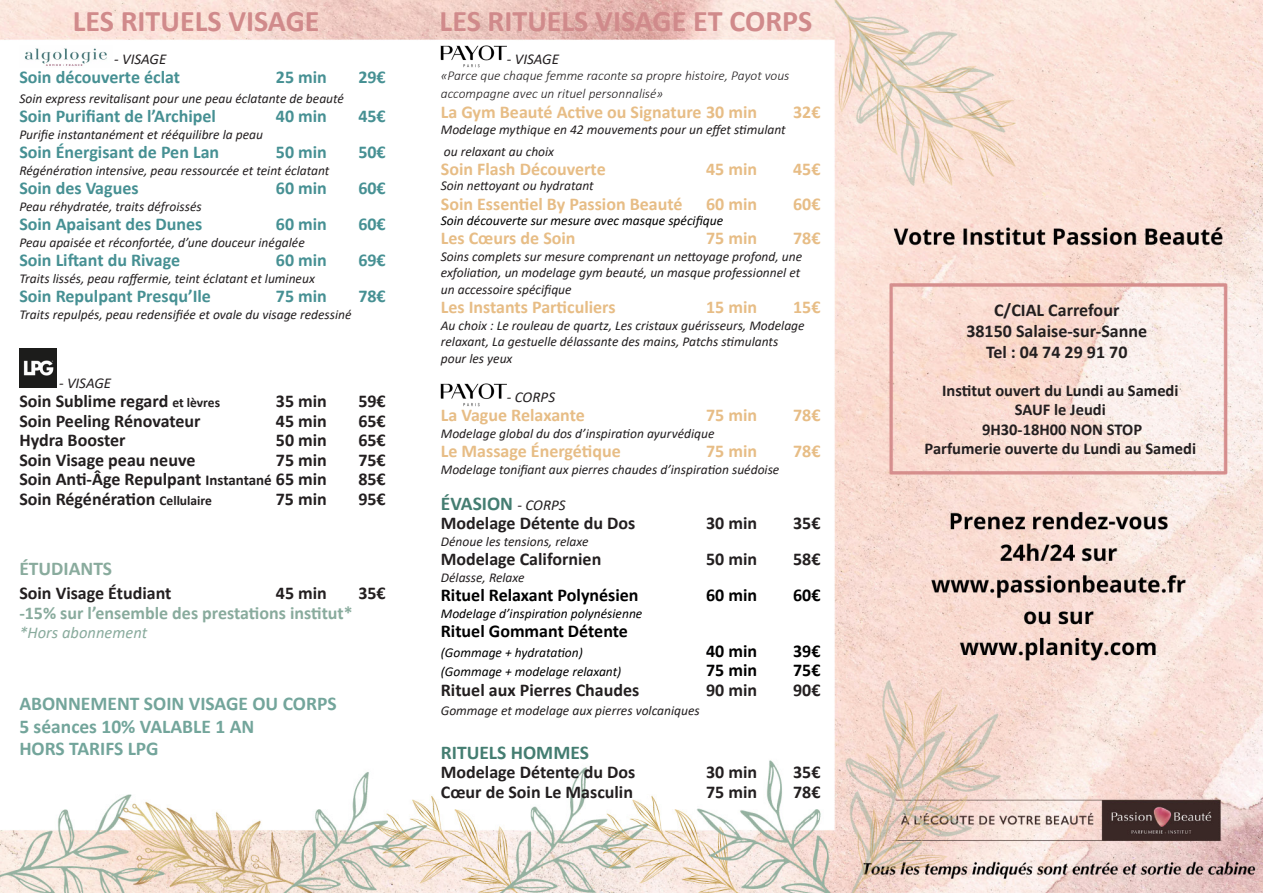
<style>
.page{position:relative;width:1263px;height:893px;background:#fff}
.page>*{position:absolute;margin:0;border:0;box-sizing:border-box;transform-origin:0 0}
.t1{font:700 30px "Calibri";color:#d08a8b}
.t2{font:700 19.5px "Calibri";color:#73a59b}
.t3{font:700 19.5px "Calibri";color:#447d71}
.t4{font:700 19.5px "Calibri";color:#89ab9d}
.t5{font:700 18px "Calibri";color:#231f20}
.t6{font:700 18px "Calibri";color:#e7bd86}
.t7{font:700 18px "Calibri";color:#469093}
.t8{font:700 18px "Calibri";color:#000001}
.t9{font:700 18px "Calibri";color:#89ab9d}
.t10{font:700 16.5px "Calibri";color:#231f20}
.t11{font:italic 16.5px "Calibri";color:#89ab9d}
.t12{font:italic 15px "Calibri";color:#231f20}
.t13{font:italic 13.5px "Calibri";color:#231f20}
.t14{font:italic 13.5px "Calibri";color:#000001}
.t15{font:italic 300 13.5px "Calibri";color:#231f20}
.s1{font-size:13.5px}
.s2{font-size:15px}
.s3{font-weight:400;font-style:italic;font-size:15px;color:#231f20}
</style>
<div class="page">
<img style="left:0;top:0;width:1263px;height:893px">
<img style="left:19px;top:45px;width:94px;height:23px">
<img style="left:441px;top:45px;width:66px;height:23px">
<img style="left:441px;top:383px;width:66px;height:23px">
<img style="left:19px;top:349px;width:37px;height:39px">
<p class="t1" style="left:73px;top:0;width:248px">LES RITUELS VISAGE</p>
<p class="t12" style="left:114px;top:48px;width:54px">- VISAGE</p>
<p class="t7" style="left:19px;top:64px;width:162px">Soin découverte éclat</p>
<p class="t7" style="left:276px;top:64px;width:53px">25 min</p>
<p class="t7" style="left:358px;top:64px;width:29px">29€</p>
<p class="t13" style="left:19px;top:89px;width:326px">Soin express revitalisant pour une peau éclatante de beauté</p>
<p class="t7" style="left:19px;top:103px;width:198px">Soin Purifiant de l’Archipel</p>
<p class="t7" style="left:276px;top:103px;width:53px">40 min</p>
<p class="t7" style="left:358px;top:103px;width:29px">45€</p>
<p class="t13" style="left:19px;top:125px;width:245px">Purifie instantanément et rééquilibre la peau</p>
<p class="t7" style="left:19px;top:139px;width:201px">Soin Énergisant de Pen Lan</p>
<p class="t7" style="left:276px;top:139px;width:53px">50 min</p>
<p class="t7" style="left:358px;top:139px;width:29px">50€</p>
<p class="t13" style="left:19px;top:161px;width:312px">Régénération intensive, peau ressourcée et teint éclatant</p>
<p class="t7" style="left:19px;top:175px;width:121px">Soin des Vagues</p>
<p class="t7" style="left:276px;top:175px;width:53px">60 min</p>
<p class="t7" style="left:358px;top:175px;width:29px">60€</p>
<p class="t13" style="left:19px;top:197px;width:184px">Peau réhydratée, traits défroissés</p>
<p class="t7" style="left:19px;top:211px;width:184px">Soin Apaisant des Dunes</p>
<p class="t7" style="left:276px;top:211px;width:53px">60 min</p>
<p class="t7" style="left:358px;top:211px;width:29px">60€</p>
<p class="t13" style="left:19px;top:233px;width:287px">Peau apaisée et réconfortée, d’une douceur inégalée</p>
<p class="t7" style="left:19px;top:247px;width:162px">Soin Liftant du Rivage</p>
<p class="t7" style="left:276px;top:247px;width:53px">60 min</p>
<p class="t7" style="left:358px;top:247px;width:29px">69€</p>
<p class="t13" style="left:19px;top:269px;width:297px">Traits lissés, peau raffermie, teint éclatant et lumineux</p>
<p class="t7" style="left:19px;top:283px;width:193px">Soin Repulpant Presqu’Ile</p>
<p class="t7" style="left:276px;top:283px;width:53px">75 min</p>
<p class="t7" style="left:358px;top:283px;width:29px">78€</p>
<p class="t13" style="left:19px;top:305px;width:334px">Traits repulpés, peau redensifiée et ovale du visage redessiné</p>
<p class="t12" style="left:59px;top:372px;width:54px">- VISAGE</p>
<p class="t5" style="left:19px;top:388px;width:202px">Soin Sublime regard <span class="s1">et lèvres</span></p>
<p class="t5" style="left:276px;top:388px;width:53px">35 min</p>
<p class="t5" style="left:358px;top:388px;width:29px">59€</p>
<p class="t5" style="left:19px;top:408px;width:183px">Soin Peeling Rénovateur</p>
<p class="t5" style="left:276px;top:408px;width:53px">45 min</p>
<p class="t5" style="left:358px;top:408px;width:29px">65€</p>
<p class="t5" style="left:19px;top:427px;width:108px">Hydra Booster</p>
<p class="t5" style="left:276px;top:427px;width:53px">50 min</p>
<p class="t5" style="left:358px;top:427px;width:29px">65€</p>
<p class="t5" style="left:19px;top:447px;width:178px">Soin Visage peau neuve</p>
<p class="t5" style="left:276px;top:447px;width:53px">75 min</p>
<p class="t5" style="left:358px;top:447px;width:29px">75€</p>
<p class="t5" style="left:19px;top:466px;width:309px">Soin Anti-Âge Repulpant <span class="s2">Instantané</span> 65 min</p>
<p class="t5" style="left:358px;top:466px;width:29px">85€</p>
<p class="t5" style="left:19px;top:486px;width:194px">Soin Régénération <span class="s1">Cellulaire</span></p>
<p class="t5" style="left:276px;top:486px;width:53px">75 min</p>
<p class="t5" style="left:358px;top:486px;width:29px">95€</p>
<p class="t4" style="left:19px;top:555px;width:94px">ÉTUDIANTS</p>
<p class="t5" style="left:19px;top:580px;width:154px">Soin Visage Étudiant</p>
<p class="t5" style="left:276px;top:580px;width:53px">45 min</p>
<p class="t5" style="left:358px;top:580px;width:29px">35€</p>
<p class="t9" style="left:19px;top:600px;width:335px">-15% sur l’ensemble des prestations institut*</p>
<p class="t11" style="left:19px;top:621px;width:129px">*Hors abonnement</p>
<p class="t2" style="left:19px;top:690px;width:319px">ABONNEMENT SOIN VISAGE OU CORPS</p>
<p class="t2" style="left:19px;top:712px;width:236px">5 séances 10% VALABLE 1 AN</p>
<p class="t2" style="left:19px;top:735px;width:141px">HORS TARIFS LPG</p>
<p class="t1" style="left:440px;top:0;width:374px">LES RITUELS VISAGE ET CORPS</p>
<p class="t12" style="left:507px;top:48px;width:54px">- VISAGE</p>
<p class="t15" style="left:441px;top:67px;width:350px">«Parce que chaque femme raconte sa propre histoire, Payot vous</p>
<p class="t15" style="left:441px;top:85px;width:224px">accompagne avec un rituel personnalisé»</p>
<p class="t6" style="left:441px;top:99px;width:318px">La Gym Beauté Active ou Signature 30 min</p>
<p class="t6" style="left:793px;top:99px;width:29px">32€</p>
<p class="t13" style="left:441px;top:120px;width:346px">Modelage mythique en 42 mouvements pour un effet stimulant</p>
<p class="t13" style="left:444px;top:142px;width:112px">ou relaxant au choix</p>
<p class="t6" style="left:441px;top:156px;width:166px">Soin Flash Découverte</p>
<p class="t6" style="left:706px;top:156px;width:53px">45 min</p>
<p class="t6" style="left:793px;top:156px;width:29px">45€</p>
<p class="t13" style="left:441px;top:176px;width:154px">Soin nettoyant ou hydratant</p>
<p class="t6" style="left:441px;top:191px;width:243px">Soin Essentiel By Passion Beauté</p>
<p class="t6" style="left:706px;top:191px;width:53px">60 min</p>
<p class="t6" style="left:793px;top:191px;width:29px">60€</p>
<p class="t14" style="left:441px;top:211px;width:284px">Soin découverte sur mesure avec masque spécifique</p>
<p class="t6" style="left:441px;top:225px;width:136px">Les Cœurs de Soin</p>
<p class="t6" style="left:706px;top:225px;width:53px">75 min</p>
<p class="t6" style="left:793px;top:225px;width:29px">78€</p>
<p class="t13" style="left:441px;top:247px;width:363px">Soins complets sur mesure comprenant un nettoyage profond, une</p>
<p class="t13" style="left:441px;top:263px;width:361px">exfoliation, un modelage gym beauté, un masque professionnel et</p>
<p class="t13" style="left:441px;top:280px;width:132px">un accessoire spécifique</p>
<p class="t6" style="left:441px;top:294px;width:176px">Les Instants Particuliers</p>
<p class="t6" style="left:706px;top:294px;width:53px">15 min</p>
<p class="t6" style="left:793px;top:294px;width:29px">15€</p>
<p class="t13" style="left:441px;top:316px;width:365px">Au choix : Le rouleau de quartz, Les cristaux guérisseurs, Modelage</p>
<p class="t13" style="left:441px;top:332px;width:339px">relaxant, La gestuelle délassante des mains, Patchs stimulants</p>
<p class="t13" style="left:441px;top:349px;width:73px">pour les yeux</p>
<p class="t12" style="left:507px;top:386px;width:50px">- CORPS</p>
<p class="t6" style="left:441px;top:402px;width:145px">La Vague Relaxante</p>
<p class="t6" style="left:706px;top:402px;width:53px">75 min</p>
<p class="t6" style="left:793px;top:402px;width:29px">78€</p>
<p class="t13" style="left:441px;top:424px;width:275px">Modelage global du dos d’inspiration ayurvédique</p>
<p class="t6" style="left:441px;top:438px;width:181px">Le Massage Énergétique</p>
<p class="t6" style="left:706px;top:438px;width:53px">75 min</p>
<p class="t6" style="left:793px;top:438px;width:29px">78€</p>
<p class="t13" style="left:441px;top:460px;width:340px">Modelage tonifiant aux pierres chaudes d’inspiration suédoise</p>
<p class="t3" style="left:441px;top:489px;width:126px">ÉVASION <span class="s3">- CORPS</span></p>
<p class="t5" style="left:441px;top:510px;width:196px">Modelage Détente du Dos</p>
<p class="t5" style="left:706px;top:510px;width:53px">30 min</p>
<p class="t5" style="left:793px;top:510px;width:29px">35€</p>
<p class="t13" style="left:441px;top:532px;width:149px">Dénoue les tensions, relaxe</p>
<p class="t5" style="left:441px;top:546px;width:162px">Modelage Californien</p>
<p class="t5" style="left:706px;top:546px;width:53px">50 min</p>
<p class="t5" style="left:793px;top:546px;width:29px">58€</p>
<p class="t13" style="left:441px;top:568px;width:85px">Délasse, Relaxe</p>
<p class="t8" style="left:441px;top:582px;width:199px">Rituel Relaxant Polynésien</p>
<p class="t8" style="left:706px;top:582px;width:53px">60 min</p>
<p class="t8" style="left:793px;top:582px;width:29px">60€</p>
<p class="t14" style="left:441px;top:604px;width:203px">Modelage d’inspiration polynésienne</p>
<p class="t8" style="left:441px;top:618px;width:189px">Rituel Gommant Détente</p>
<p class="t14" style="left:441px;top:643px;width:144px">(Gommage + hydratation)</p>
<p class="t8" style="left:706px;top:638px;width:53px">40 min</p>
<p class="t8" style="left:793px;top:638px;width:29px">39€</p>
<p class="t14" style="left:441px;top:662px;width:182px">(Gommage + modelage relaxant)</p>
<p class="t8" style="left:706px;top:657px;width:53px">75 min</p>
<p class="t8" style="left:793px;top:657px;width:29px">75€</p>
<p class="t5" style="left:441px;top:677px;width:200px">Rituel aux Pierres Chaudes</p>
<p class="t5" style="left:706px;top:677px;width:53px">90 min</p>
<p class="t5" style="left:793px;top:677px;width:29px">90€</p>
<p class="t13" style="left:441px;top:701px;width:260px">Gommage et modelage aux pierres volcaniques</p>
<p class="t3" style="left:441px;top:738px;width:150px">RITUELS HOMMES</p>
<p class="t5" style="left:441px;top:759px;width:196px">Modelage Détente du Dos</p>
<p class="t5" style="left:706px;top:759px;width:53px">30 min</p>
<p class="t5" style="left:793px;top:759px;width:29px">35€</p>
<p class="t5" style="left:441px;top:779px;width:194px">Cœur de Soin Le Masculin</p>
<p class="t5" style="left:706px;top:779px;width:53px">75 min</p>
<p class="t5" style="left:793px;top:779px;width:29px">78€</p>
<p class="t5" style="left:994px;top:297px;width:127px">C/CIAL Carrefour</p>
<p class="t5" style="left:966px;top:318px;width:182px">38150 Salaise-sur-Sanne</p>
<p class="t5" style="left:986px;top:339px;width:143px">Tel : 04 74 29 91 70</p>
<p class="t10" style="left:942px;top:379px;width:238px">Institut ouvert du Lundi au Samedi</p>
<p class="t10" style="left:1015px;top:398px;width:93px">SAUF le Jeudi</p>
<p class="t10" style="left:982px;top:418px;width:162px">9H30-18H00 NON STOP</p>
<p class="t10" style="left:924px;top:437px;width:273px">Parfumerie ouverte du Lundi au Samedi</p>
</div>
